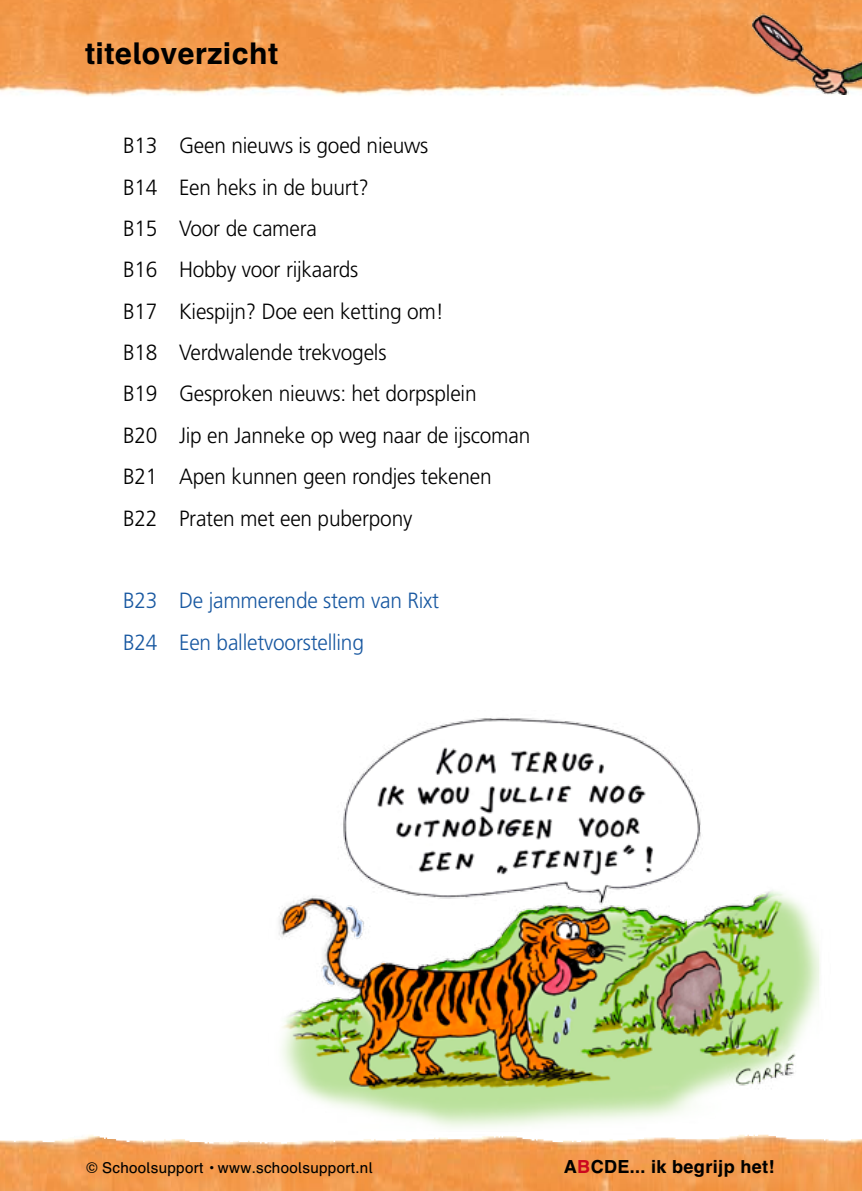
<style>
.page{position:relative;width:862px;height:1191px;background:#fff}
.page>*{position:absolute;margin:0;border:0;box-sizing:border-box;transform-origin:0 0}
.t1{font:700 30px "Mathebuch MD";letter-spacing:.015em;color:#000}
.t2{font:300 22px/41.4px "Frutiger";letter-spacing:-.01em;color:#000;scale:.95 1}
.t3{font:300 22px/41.4px "Frutiger";letter-spacing:-.01em;color:#1858a1;scale:.95 1}
.t4{font:700 18px "Mathebuch MD";letter-spacing:.02em;color:#000}
.t5{font:15px "Mathebuch MD";letter-spacing:.02em;color:#000}
.s1{color:#cc071e}
</style>
<div class="page">
<img style="left:0;top:0;width:862px;height:96px">
<img style="left:0;top:1135px;width:862px;height:56px">
<img style="left:752px;top:11px;width:110px;height:84px">
<img style="left:221px;top:717px;width:610px;height:420px">
<p class="t1" style="left:85px;top:34px;width:195px">titeloverzicht</p>
<p class="t2" style="left:123px;top:125px;width:430px">B13 Geen nieuws is goed nieuws<br>B14 Een heks in de buurt?<br>B15 Voor de camera<br>B16 Hobby voor rijkaards<br>B17 Kiespijn? Doe een ketting om!<br>B18 Verdwalende trekvogels<br>B19 Gesproken nieuws: het dorpsplein<br>B20 Jip en Janneke op weg naar de ijscoman<br>B21 Apen kunnen geen rondjes tekenen<br>B22 Praten met een puberpony</p>
<p class="t3" style="left:123px;top:580px;width:334px">B23 De jammerende stem van Rixt<br>B24 een balletvoorstelling</p>
<p class="t5" style="left:86px;top:1157px;width:288px">© Schoolsupport • www.schoolsupport.nl</p>
<p class="t4" style="left:564px;top:1154px;width:212px">A<span class="s1">B</span>CDE... ik begrijp het!</p>
</div>
